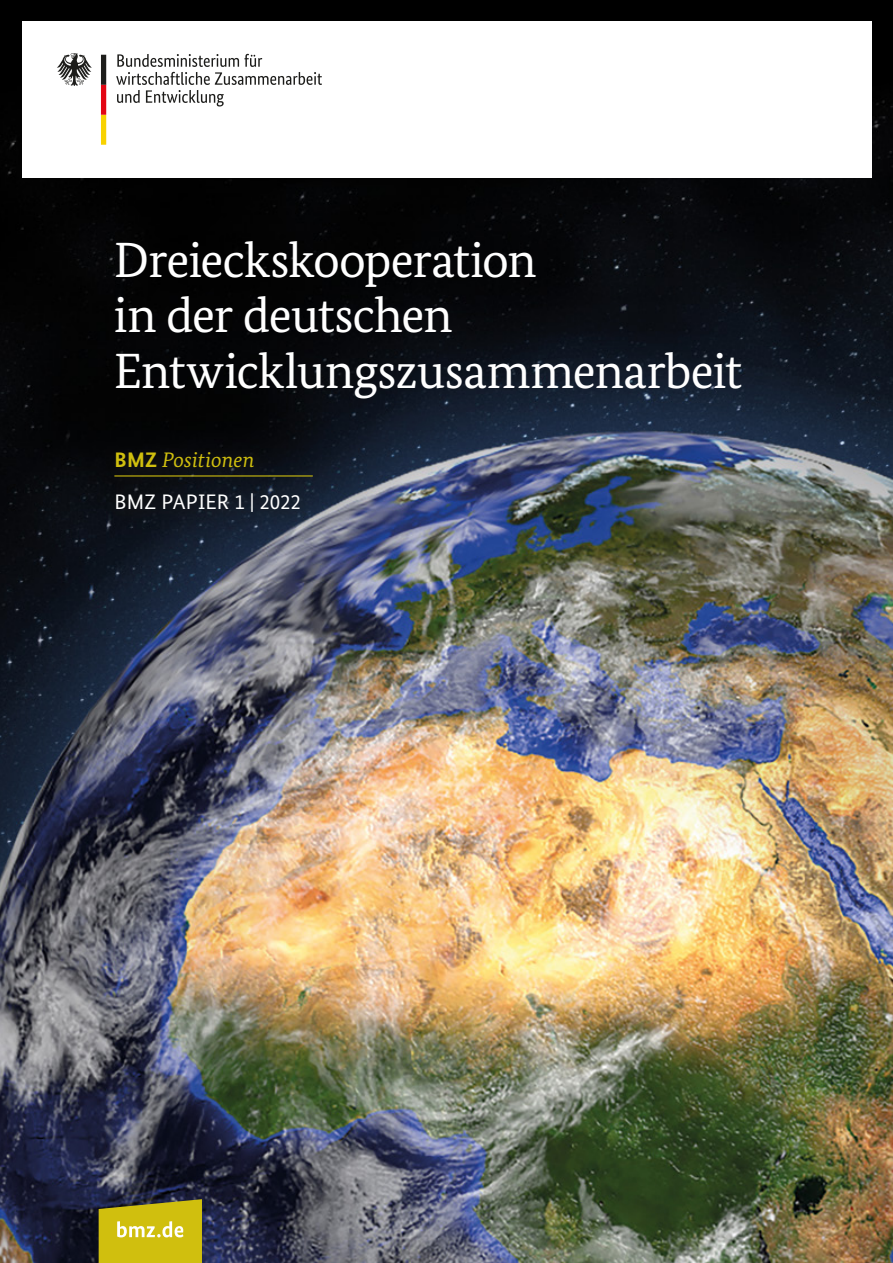
<style>
.page{position:relative;width:893px;height:1263px;background:#fff}
.page>*{position:absolute;margin:0;border:0;box-sizing:border-box;transform-origin:0 0}
.t1{font:49.5px/55.5px "Bundes Serif";letter-spacing:-.015em;color:#fff}
.t2{font:21px "Bundes Sans";letter-spacing:.005em;color:#fff}
.t3{font:italic 21px "Bundes Serif";color:#d0bf0e}
.s1{font-family:"Bundes Sans";font-weight:700;font-style:normal}
</style>
<div class="page">
<img style="left:0;top:0;width:893px;height:1263px">
<div style="left:22px;top:22px;width:850px;height:156px;background:#fff"></div>
<svg style="left:116px;top:54px;width:206px;height:53px"></svg>
<svg style="left:57px;top:53px;width:35px;height:33px"></svg>
<svg style="left:101px;top:55px;width:5px;height:90px"></svg>
<svg style="left:99px;top:1199px;width:103px;height:64px;background:#c5b621"></svg>
<svg style="left:103px;top:440px;width:227px;height:90px;background:#12171f"></svg>
<hr style="left:114px;top:475px;width:199px;height:1px;background:#d0bf0e">
<p class="t1" style="left:114px;top:231px;width:630px">Dreieckskooperation<br>in der deutschen<br>Entwicklungszusammenarbeit</p>
<p class="t3" style="left:115px;top:447px;width:141px"><span class="s1">BMZ</span> Positionen</p>
<p class="t2" style="left:115px;top:489px;width:188px">BMZ PAPIER 1 | 2022</p>
</div>
